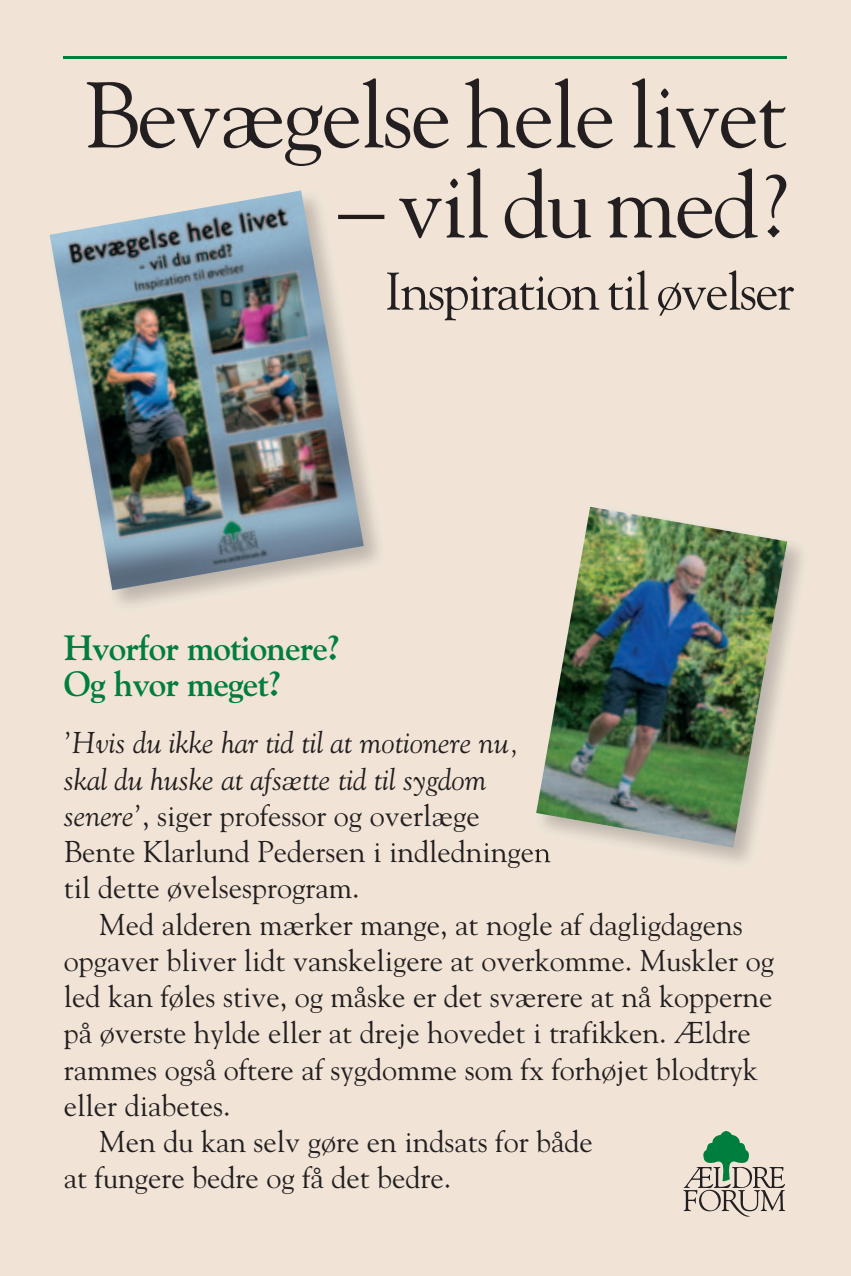
<style>
.page{position:relative;width:851px;height:1276px;background:#fff}
.page>*{position:absolute;margin:0;border:0;box-sizing:border-box;transform-origin:0 0}
.t1{font:92.5px "Goudy";letter-spacing:-.03em;color:#231f20}
.t2{font:52.5px "Goudy";letter-spacing:-.035em;color:#231f20}
.t3{font:700 35px/36.2px "Goudy";letter-spacing:-.025em;color:#007e3d}
.t4{font:30px/36.2px "Goudy";color:#231f20}
.s1{font-style:italic}
</style>
<div class="page">
<div style="left:0;top:0;width:850px;height:1276px;background:#f1e4d7"></div>
<hr style="left:64px;top:57px;width:723px;height:2px;background:#007e3d">
<svg style="left:683px;top:1131px;width:102px;height:85px"></svg>
<img style="left:534px;top:849px;width:16px;height:14px">
<img style="left:536px;top:507px;width:251px;height:340px">
<img style="left:364px;top:214px;width:21px;height:6px">
<img style="left:50px;top:190px;width:314px;height:400px">
<h1 class="t1" style="left:83px;top:58px;width:705px">Bevægelse hele livet</h1>
<h1 class="t1" style="left:338px;top:148px;width:450px">– vil du med?</h1>
<h2 class="t2" style="left:384px;top:259px;width:411px">Inspiration til øvelser</h2>
<p class="t3" style="left:64px;top:628px;width:278px">Hvorfor motionere?<br>Og hvor meget?</p>
<p class="t4" style="left:64px;top:724px;width:488px"><span class="s1">’Hvis du ikke har tid til at motionere nu, skal du huske at afsætte tid til sygdom senere’</span>, siger professor og overlæge Bente Klarlund Pedersen i indledningen til dette øvelsesprogram.</p>
<p class="t4" style="left:99px;top:905px;width:645px">Med alderen mærker mange, at nogle af dagligdagens</p>
<p class="t4" style="left:64px;top:941px;width:711px">opgaver bliver lidt vanskeligere at overkomme. Muskler og</p>
<p class="t4" style="left:64px;top:977px;width:710px">led kan føles stive, og måske er det sværere at nå kopperne</p>
<p class="t4" style="left:64px;top:1014px;width:688px">på øverste hylde eller at dreje hovedet i trafikken. Ældre</p>
<p class="t4" style="left:64px;top:1050px;width:695px">rammes også oftere af sygdomme som fx forhøjet blodtryk</p>
<p class="t4" style="left:64px;top:1086px;width:168px">eller diabetes.</p>
<p class="t4" style="left:99px;top:1122px;width:495px">Men du kan selv gøre en indsats for både</p>
<p class="t4" style="left:64px;top:1159px;width:389px">at fungere bedre og få det bedre.</p>
</div>
